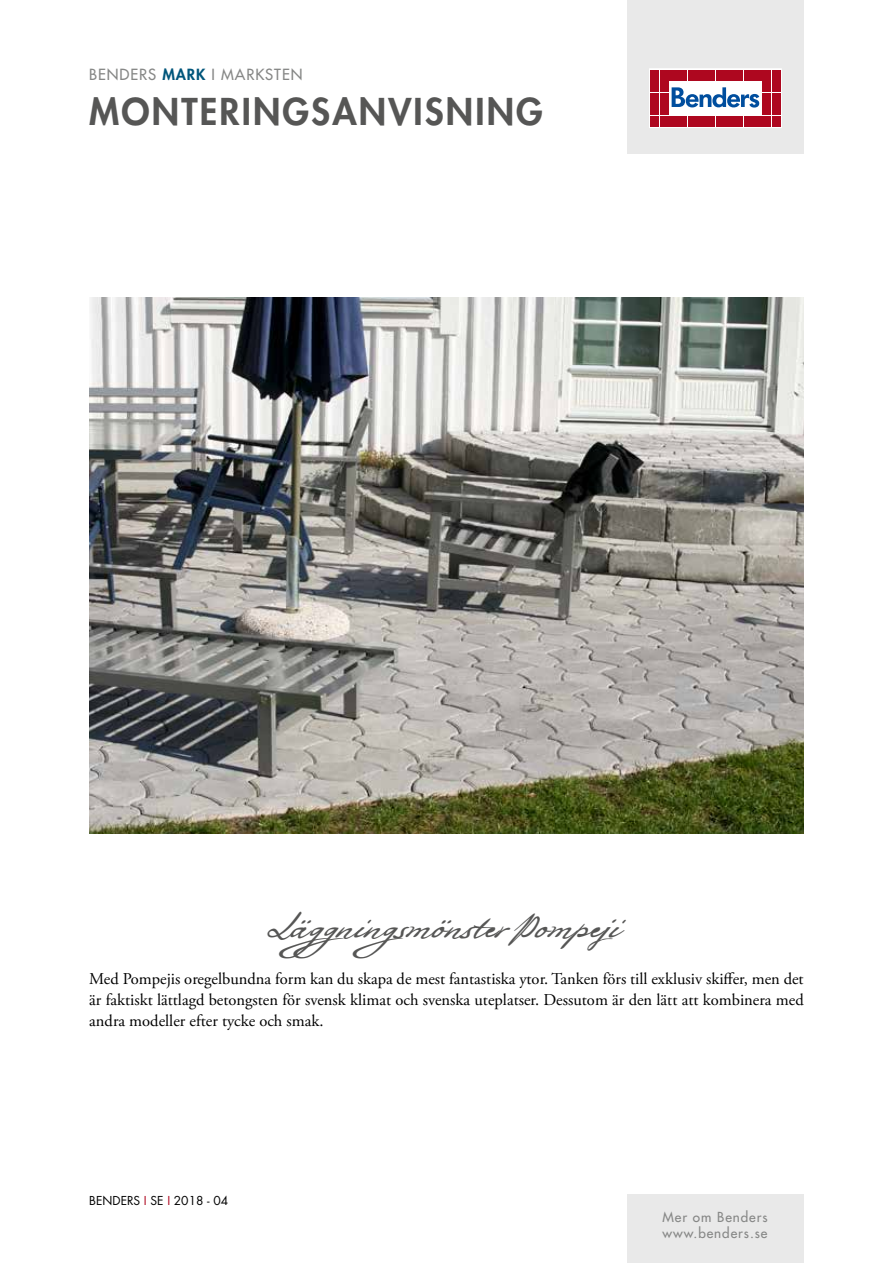
<style>
.page{position:relative;width:893px;height:1263px;background:#fff}
.page>*{position:absolute;margin:0;border:0;box-sizing:border-box;transform-origin:0 0}
.t1{font:37.5px "Bolivar";letter-spacing:.005em;color:#565655}
.t2{font:800 36px "Futura Std";letter-spacing:.06em;color:#565655}
.t3{font:16.5px/21px "Adobe Garamond Pro";color:#000;text-align:justify}
.t4{font:500 15px "Futura Std";letter-spacing:.06em;color:#868786}
.t5{font:500 13.5px/16.2px "Futura Std";letter-spacing:.07em;color:#868786}
.t6{font:12px "Futura Std";color:#000}
.s1{font-weight:800;color:#00567b}
.s2{color:#ae071f}
</style>
<div class="page">
<div style="left:627px;top:0;width:177px;height:153px;background:#e9e9e9"></div>
<svg style="left:649px;top:69px;width:132px;height:59px;background:#eac2c8"></svg>
<div style="left:651px;top:70px;width:8px;height:10px;background:#ae071f"></div>
<div style="left:660px;top:70px;width:8px;height:10px;background:#ae071f"></div>
<div style="left:651px;top:81px;width:8px;height:11px;background:#ae071f"></div>
<div style="left:660px;top:81px;width:8px;height:11px;background:#ae071f"></div>
<div style="left:651px;top:93px;width:8px;height:10px;background:#ae071f"></div>
<div style="left:660px;top:93px;width:8px;height:10px;background:#ae071f"></div>
<div style="left:651px;top:104px;width:8px;height:11px;background:#ae071f"></div>
<div style="left:660px;top:104px;width:8px;height:11px;background:#ae071f"></div>
<div style="left:651px;top:116px;width:8px;height:10px;background:#ae071f"></div>
<div style="left:660px;top:116px;width:8px;height:10px;background:#ae071f"></div>
<div style="left:669px;top:70px;width:8px;height:10px;background:#ae071f"></div>
<div style="left:679px;top:70px;width:8px;height:10px;background:#ae071f"></div>
<div style="left:688px;top:70px;width:8px;height:10px;background:#ae071f"></div>
<div style="left:697px;top:70px;width:9px;height:10px;background:#ae071f"></div>
<div style="left:707px;top:70px;width:8px;height:10px;background:#ae071f"></div>
<div style="left:716px;top:70px;width:8px;height:10px;background:#ae071f"></div>
<div style="left:725px;top:70px;width:9px;height:10px;background:#ae071f"></div>
<div style="left:735px;top:70px;width:8px;height:10px;background:#ae071f"></div>
<div style="left:744px;top:70px;width:8px;height:10px;background:#ae071f"></div>
<div style="left:753px;top:70px;width:9px;height:10px;background:#ae071f"></div>
<div style="left:669px;top:116px;width:8px;height:10px;background:#ae071f"></div>
<div style="left:679px;top:116px;width:8px;height:10px;background:#ae071f"></div>
<div style="left:688px;top:116px;width:8px;height:10px;background:#ae071f"></div>
<div style="left:697px;top:116px;width:9px;height:10px;background:#ae071f"></div>
<div style="left:707px;top:116px;width:8px;height:10px;background:#ae071f"></div>
<div style="left:716px;top:116px;width:8px;height:10px;background:#ae071f"></div>
<div style="left:725px;top:116px;width:9px;height:10px;background:#ae071f"></div>
<div style="left:735px;top:116px;width:8px;height:10px;background:#ae071f"></div>
<div style="left:744px;top:116px;width:8px;height:10px;background:#ae071f"></div>
<div style="left:753px;top:116px;width:9px;height:10px;background:#ae071f"></div>
<div style="left:763px;top:70px;width:8px;height:10px;background:#ae071f"></div>
<div style="left:772px;top:70px;width:8px;height:10px;background:#ae071f"></div>
<div style="left:763px;top:81px;width:8px;height:11px;background:#ae071f"></div>
<div style="left:772px;top:81px;width:8px;height:11px;background:#ae071f"></div>
<div style="left:763px;top:93px;width:8px;height:10px;background:#ae071f"></div>
<div style="left:772px;top:93px;width:8px;height:10px;background:#ae071f"></div>
<div style="left:763px;top:104px;width:8px;height:11px;background:#ae071f"></div>
<div style="left:772px;top:104px;width:8px;height:11px;background:#ae071f"></div>
<div style="left:763px;top:116px;width:8px;height:10px;background:#ae071f"></div>
<div style="left:772px;top:116px;width:8px;height:10px;background:#ae071f"></div>
<svg style="left:672px;top:87px;width:87px;height:21px;background:#8fb1d4"></svg>
<div style="left:627px;top:1195px;width:177px;height:68px;background:#e9e9e9"></div>
<img style="left:89px;top:298px;width:715px;height:535px">
<p class="t4" style="left:89px;top:65px;width:215px">BENDERS <span class="s1">MARK</span> I MARKSTEN</p>
<h2 class="t2" style="left:89px;top:89px;width:455px">MONTERINGSANVISNING</h2>
<h1 class="t1" style="left:273px;top:902px;width:361px">Läggningsmönster Pompeji</h1>
<p class="t3" style="left:89px;top:968px;width:716px">Med Pompejis oregelbundna form kan du skapa de mest fantastiska ytor. Tanken förs till exklusiv skiffer, men det är faktiskt lättlagd betongsten för svensk klimat och svenska uteplatser. Dessutom är den lätt att kombinera med andra modeller efter tycke och smak.</p>
<p class="t6" style="left:89px;top:1193px;width:140px">BENDERS <span class="s2">I</span> SE <span class="s2">I</span> 2018 - 04</p>
<p class="t5" style="left:662px;top:1209px;width:107px">Mer om Benders www.benders.se</p>
</div>
